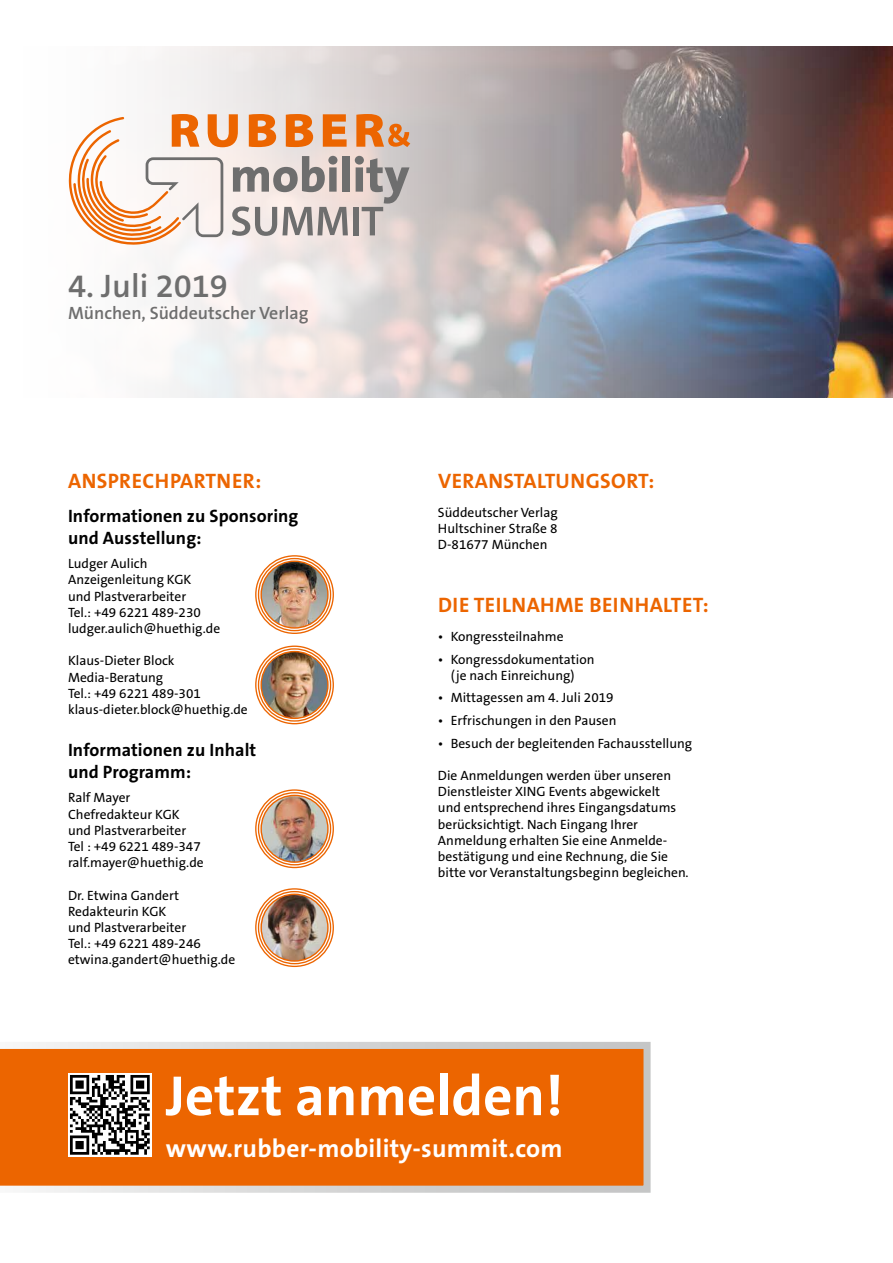
<style>
.page{position:relative;width:893px;height:1263px;background:#fff}
.page>*{position:absolute;margin:0;border:0;box-sizing:border-box;transform-origin:0 0}
.t1{font:700 57px "The Sans Os F";color:#fff}
.t2{font:600 32.85px "The Sans Os F";color:#6e6e6e}
.t3{font:700 25.5px "The Sans Os F";letter-spacing:.01em;color:#fff}
.t4{font:700 21px "The Sans Os F";letter-spacing:.02em;color:#ec6500}
.t5{font:700 18px/21.6px "The Sans Os F";letter-spacing:.005em;color:#000}
.t6{font:600 17.85px "The Sans Os F";color:#6e6e6e}
.t7{font:13.5px/16.2px "The Sans Os F";color:#000}
</style>
<div class="page">
<img style="left:155px;top:47px;width:738px;height:351px">
<div style="left:255px;top:555px;width:79px;height:79px;border:1px solid #ec6500;border-radius:50%"></div>
<div style="left:258px;top:558px;width:73px;height:73px;border:1px solid #ec6500;border-radius:50%"></div>
<img style="left:261px;top:561px;width:67px;height:67px;border-radius:33px">
<div style="left:260px;top:560px;width:69px;height:69px;border:1px solid #ec6500;border-radius:50%"></div>
<svg style="left:0;top:1042px;width:651px;height:151px;background:#e97218"></svg>
<img style="left:68px;top:1073px;width:84px;height:84px">
<div style="left:353px;top:207px;width:5px;height:28px;background:#6e6e6e"></div>
<div style="left:342px;top:156px;width:8px;height:36px;background:#6e6e6e"></div>
<svg style="left:355px;top:156px;width:55px;height:79px;background:#bab2b0"></svg>
<svg style="left:68px;top:114px;width:280px;height:131px"></svg>
<svg style="left:356px;top:114px;width:54px;height:33px;background:#df945e"></svg>
<div style="left:255px;top:645px;width:79px;height:79px;border:1px solid #ec6500;border-radius:50%"></div>
<div style="left:258px;top:648px;width:73px;height:74px;border:1px solid #ec6500;border-radius:50%"></div>
<img style="left:261px;top:652px;width:67px;height:66px;border-radius:33px">
<div style="left:260px;top:651px;width:69px;height:68px;border:1px solid #ec6500;border-radius:50%"></div>
<div style="left:255px;top:789px;width:79px;height:79px;border:1px solid #ec6500;border-radius:50%"></div>
<div style="left:258px;top:792px;width:73px;height:73px;border:1px solid #ec6500;border-radius:50%"></div>
<img style="left:261px;top:795px;width:67px;height:67px;border-radius:33px">
<div style="left:260px;top:795px;width:69px;height:68px;border:1px solid #ec6500;border-radius:50%"></div>
<div style="left:255px;top:888px;width:79px;height:79px;border:1px solid #ec6500;border-radius:50%"></div>
<div style="left:258px;top:891px;width:73px;height:73px;border:1px solid #ec6500;border-radius:50%"></div>
<img style="left:261px;top:894px;width:67px;height:67px;border-radius:33px">
<div style="left:260px;top:893px;width:69px;height:69px;border:1px solid #ec6500;border-radius:50%"></div>
<h2 class="t2" style="left:68px;top:265px;width:161px">4. Juli 2019</h2>
<h3 class="t6" style="left:68px;top:301px;width:242px">München, Süddeutscher Verlag</h3>
<h3 class="t4" style="left:68px;top:467px;width:195px">ANSPRECHPARTNER:</h3>
<h3 class="t5" style="left:68px;top:505px;width:232px">Informationen zu Sponsoring und Ausstellung:</h3>
<p class="t7" style="left:68px;top:556px;width:154px">Ludger Aulich<br>Anzeigenleitung KGK<br>und Plastverarbeiter<br>Tel.: +49 6221 489-230 ludger.aulich@huethig.de</p>
<p class="t7" style="left:68px;top:653px;width:181px">Klaus-Dieter Block<br>Media-Beratung<br>Tel.: +49 6221 489-301 klaus-dieter.block@huethig.de</p>
<h3 class="t5" style="left:68px;top:739px;width:190px">Informationen zu Inhalt und Programm:</h3>
<p class="t7" style="left:68px;top:790px;width:137px">Ralf Mayer<br>Chefredakteur KGK und Plastverarbeiter<br>Tel : +49 6221 489-347 ralf.mayer@huethig.de</p>
<p class="t7" style="left:68px;top:887px;width:169px">Dr. Etwina Gandert<br>Redakteurin KGK<br>und Plastverarbeiter<br>Tel.: +49 6221 489-246 etwina.gandert@huethig.de</p>
<h3 class="t4" style="left:438px;top:467px;width:218px">VERANSTALTUNGSORT:</h3>
<p class="t7" style="left:438px;top:504px;width:121px;text-align:justify">Süddeutscher Verlag Hultschiner Straße 8<br>D-81677 München</p>
<h3 class="t4" style="left:438px;top:591px;width:272px">DIE TEILNAHME BEINHALTET:</h3>
<p class="t7" style="left:438px;top:628px;width:127px">• Kongressteilnahme</p>
<p class="t7" style="left:438px;top:651px;width:158px;text-align:center">• Kongressdokumentation (je nach Einreichung)</p>
<p class="t7" style="left:438px;top:690px;width:177px">• Mittagessen am 4. Juli 2019</p>
<p class="t7" style="left:438px;top:712px;width:180px">• Erfrischungen in den Pausen</p>
<p class="t7" style="left:438px;top:735px;width:256px">• Besuch der begleitenden Fachausstellung</p>
<p class="t7" style="left:438px;top:767px;width:252px">Die Anmeldungen werden über unseren Dienstleister XING Events abgewickelt<br>und entsprechend ihres Eingangsdatums berücksichtigt. Nach Eingang Ihrer Anmeldung erhalten Sie eine Anmelde&shy;bestätigung und eine Rechnung, die Sie bitte vor Veranstaltungsbeginn begleichen.</p>
<h1 class="t1" style="left:166px;top:1059px;width:399px">Jetzt anmelden!</h1>
<h3 class="t3" style="left:166px;top:1132px;width:398px">www.rubber-mobility-summit.com</h3>
</div>
